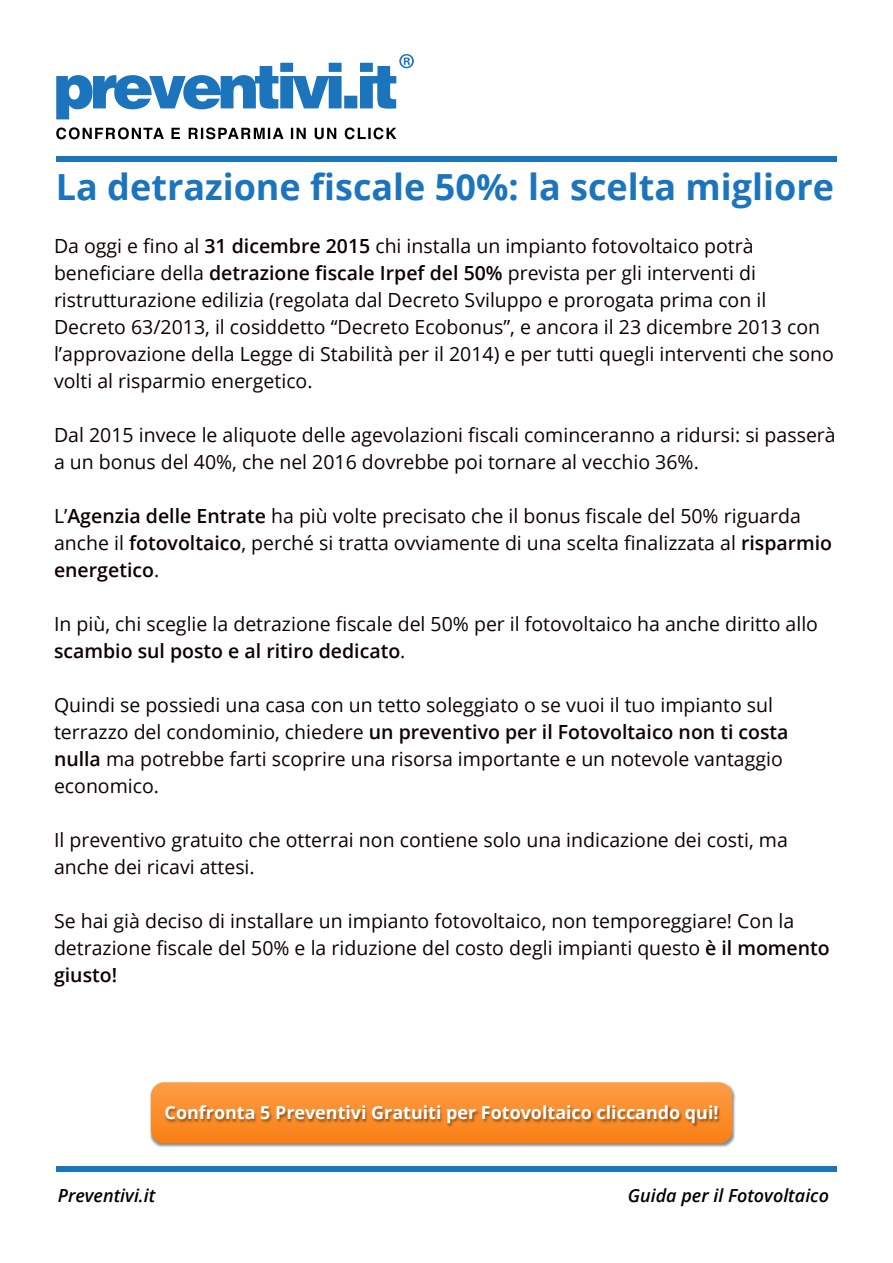
<style>
.page{position:relative;width:893px;height:1263px;background:#fff}
.page>*{position:absolute;margin:0;border:0;box-sizing:border-box;transform-origin:0 0}
.t1{font:700 36px "Open Sans";color:#1c75bc}
.t2{font:19.5px/27px "Open Sans";color:#0e0000}
.t3{font:700 18px "Open Sans";color:#fff}
.t4{font:italic 600 18px "Open Sans";color:#000}
.s1{font-weight:600}
</style>
<div class="page">
<div style="left:56px;top:1166px;width:781px;height:5px;background:#1b75bb"></div>
<div style="left:56px;top:156px;width:781px;height:6px;background:#1b75bb"></div>
<svg style="left:56px;top:127px;width:341px;height:12px"></svg>
<svg style="left:56px;top:54px;width:358px;height:65px"></svg>
<img style="left:150px;top:1088px;width:586px;height:59px">
<svg style="left:151px;top:1082px;width:581px;height:61px;background:#fa9032"></svg>
<img style="left:162px;top:1102px;width:562px;height:28px">
<h1 class="t1" style="left:56px;top:161px;width:780px">La detrazione fiscale 50%: la scelta migliore</h1>
<p class="t2" style="left:54px;top:232px;width:781px">Da oggi e fino al <span class="s1">31 dicembre 2015</span> chi installa un impianto fotovoltaico potrà beneficiare della <span class="s1">detrazione fiscale Irpef del 50%</span> prevista per gli interventi di ristrutturazione edilizia (regolata dal Decreto Sviluppo e prorogata prima con il Decreto 63/2013, il cosiddetto “Decreto Ecobonus”, e ancora il 23 dicembre 2013 con l’approvazione della Legge di Stabilità per il 2014) e per tutti quegli interventi che sono volti al risparmio energetico.</p>
<p class="t2" style="left:54px;top:421px;width:783px">Dal 2015 invece le aliquote delle agevolazioni fiscali cominceranno a ridursi: si passerà a un bonus del 40%, che nel 2016 dovrebbe poi tornare al vecchio 36%.</p>
<p class="t2" style="left:54px;top:502px;width:780px">L’<span class="s1">Agenzia delle Entrate</span> ha più volte precisato che il bonus fiscale del 50% riguarda anche il <span class="s1">fotovoltaico</span>, perché si tratta ovviamente di una scelta finalizzata al <span class="s1">risparmio energetico</span>.</p>
<p class="t2" style="left:54px;top:610px;width:766px">In più, chi sceglie la detrazione fiscale del 50% per il fotovoltaico ha anche diritto allo <span class="s1">scambio sul posto e al ritiro dedicato</span>.</p>
<p class="t2" style="left:54px;top:691px;width:736px">Quindi se possiedi una casa con un tetto soleggiato o se vuoi il tuo impianto sul terrazzo del condominio, chiedere <span class="s1">un preventivo per il Fotovoltaico non ti costa nulla</span> ma potrebbe farti scoprire una risorsa importante e un notevole vantaggio economico.</p>
<p class="t2" style="left:54px;top:826px;width:735px">Il preventivo gratuito che otterrai non contiene solo una indicazione dei costi, ma anche dei ricavi attesi.</p>
<p class="t2" style="left:54px;top:907px;width:777px">Se hai già deciso di installare un impianto fotovoltaico, non temporeggiare! Con la detrazione fiscale del 50% e la riduzione del costo degli impianti questo <span class="s1">è il momento giusto!</span></p>
<p class="t3" style="left:165px;top:1100px;width:556px">Confronta 5 Preventivi Gratuiti per Fotovoltaico cliccando qui!</p>
<p class="t4" style="left:58px;top:1183px;width:99px">Preventivi.it</p>
<p class="t4" style="left:628px;top:1183px;width:203px">Guida per il Fotovoltaico</p>
</div>
